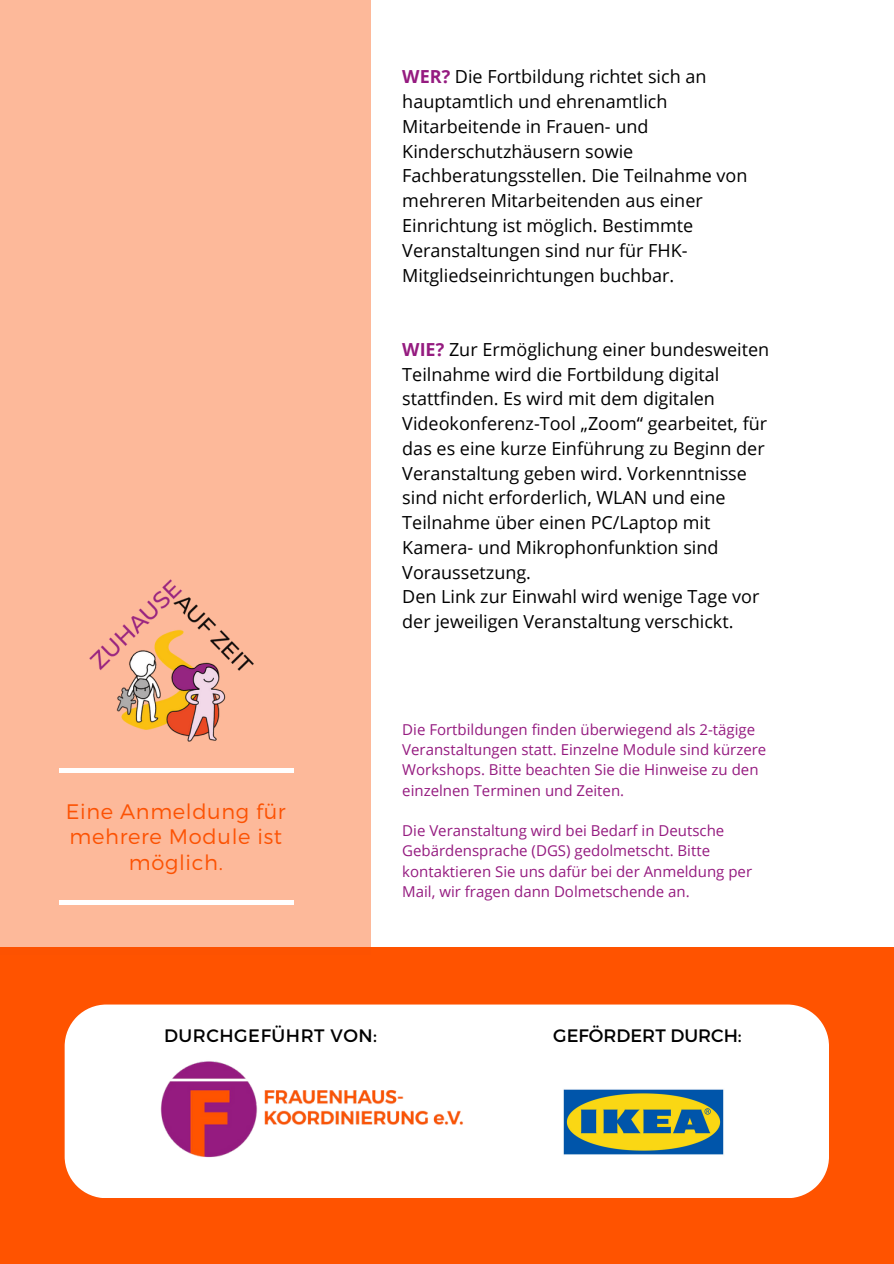
<style>
.page{position:relative;width:894px;height:1264px;background:#fff}
.page>*{position:absolute;margin:0;border:0;box-sizing:border-box;transform-origin:0 0}
.t1{font:300 21px/25.8px "Montserrat";letter-spacing:.03em;color:#fc5203;text-align:center}
.t2{font:18px/24.8px "Open Sans";color:#000}
.t3{font:18px "Montserrat";letter-spacing:.03em;color:#000}
.t4{font:18px "Montserrat";color:#000}
.t5{font:15px/20.2px "Open Sans";color:#951b80}
.s1{font-weight:700;color:#951b80}
</style>
<div class="page">
<div style="left:0;top:946px;width:893px;height:317px;background:#ff5300"></div>
<div style="left:65px;top:1004px;width:763px;height:194px;background:#fff"></div>
<div style="left:0;top:0;width:370px;height:954px;background:#fdb99a"></div>
<img style="left:153px;top:1055px;width:321px;height:107px">
<hr style="left:59px;top:768px;width:234px;height:4px;background:#fff">
<div style="left:59px;top:899px;width:234px;height:5px;background:#fff"></div>
<img style="left:499px;top:1025px;width:288px;height:160px">
<img style="left:89px;top:580px;width:165px;height:162px">
<h3 class="t2" style="left:402px;top:64px;width:346px"><span class="s1">WER?</span> Die Fortbildung richtet sich an hauptamtlich und ehrenamtlich Mitarbeitende in Frauen- und Kinderschutzhäusern sowie Fachberatungsstellen. Die Teilnahme von mehreren Mitarbeitenden aus einer Einrichtung ist möglich. Bestimmte Veranstaltungen sind nur für FHK-Mitgliedseinrichtungen buchbar.</h3>
<p class="t1" style="left:66px;top:797px;width:221px">Eine Anmeldung für mehrere Module ist möglich.</p>
<h3 class="t2" style="left:402px;top:336px;width:368px"><span class="s1">WIE?</span> Zur Ermöglichung einer bundesweiten Teilnahme wird die Fortbildung digital stattfinden. Es wird mit dem digitalen Videokonferenz-Tool „Zoom“ gearbeitet, für das es eine kurze Einführung zu Beginn der Veranstaltung geben wird. Vorkenntnisse sind nicht erforderlich, WLAN und eine Teilnahme über einen PC/Laptop mit Kamera- und Mikrophonfunktion sind Voraussetzung.<br>Den Link zur Einwahl wird wenige Tage vor der jeweiligen Veranstaltung verschickt.</h3>
<p class="t5" style="left:402px;top:719px;width:365px">Die Fortbildungen finden überwiegend als 2-tägige Veranstaltungen statt. Einzelne Module sind kürzere Workshops. Bitte beachten Sie die Hinweise zu den einzelnen Terminen und Zeiten.</p>
<h2 class="t5" style="left:402px;top:820px;width:351px">Die Veranstaltung wird bei Bedarf in Deutsche Gebärdensprache (DGS) gedolmetscht. Bitte kontaktieren Sie uns dafür bei der Anmeldung per Mail, wir fragen dann Dolmetschende an.</h2>
<p class="t3" style="left:164px;top:1023px;width:214px">DURCHGEFÜHRT VON:</p>
<p class="t4" style="left:553px;top:1023px;width:190px">GEFÖRDERT DURCH:</p>
</div>
